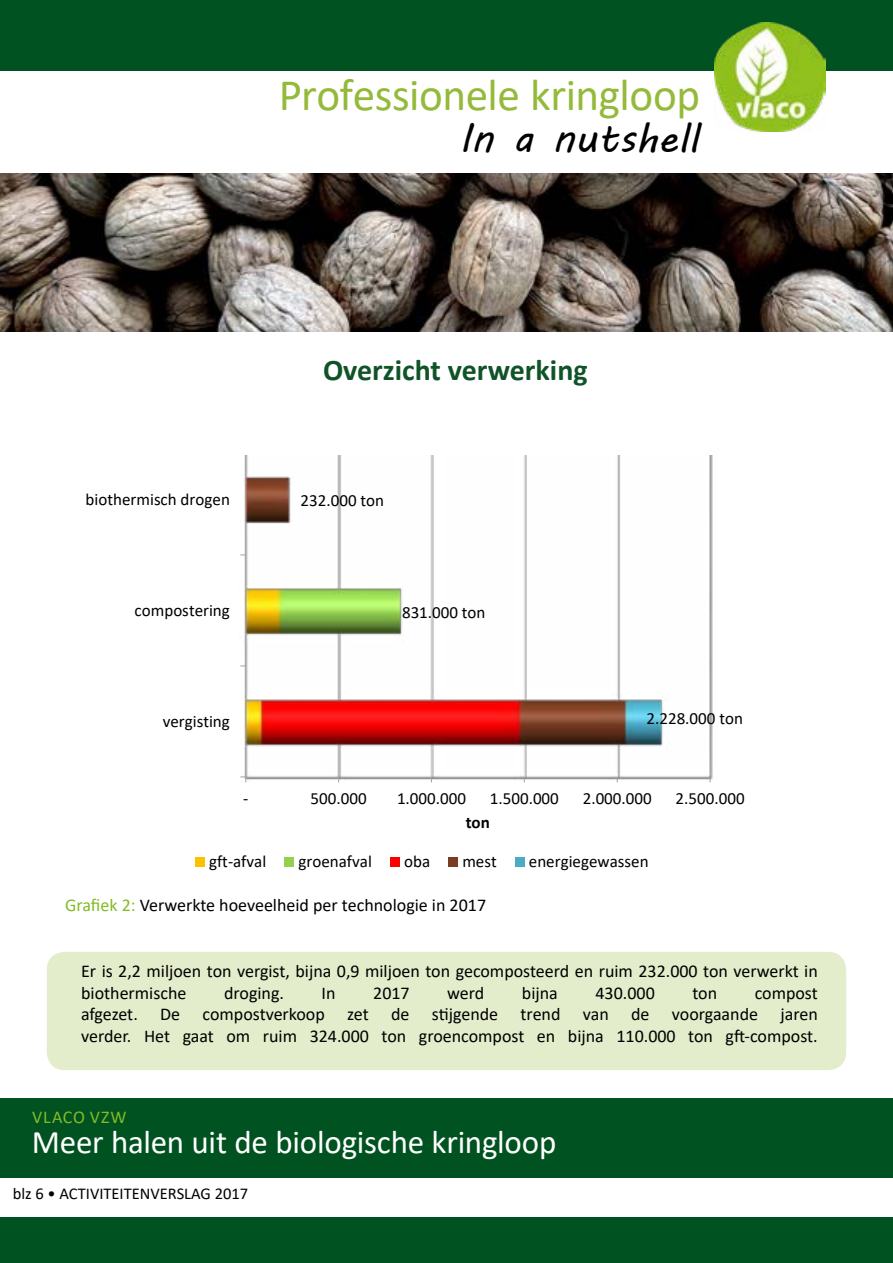
<style>
.page{position:relative;width:893px;height:1263px;background:#fff}
.page>*{position:absolute;margin:0;border:0;box-sizing:border-box;transform-origin:0 0}
.t1{font:45.15px "Calibri";letter-spacing:-.01em;color:#94ba39}
.t2{font:40.5px "MV Boli";color:#000}
.t3{font:33px "Calibri";letter-spacing:-.005em;color:#fff}
.t4{font:700 30px "Calibri";color:#115328}
.t5{font:18px/21.6px "Calibri";color:#000}
.t6{font:18px "Calibri";letter-spacing:.045em;color:#83bb26}
.t7{font:16.95px "Calibri";color:#000}
.t8{font:700 16.95px "Calibri";color:#000}
.t9{font:16.5px "Calibri";color:#000}
.s1{color:#83bb26}
</style>
<div class="page">
<img style="left:0;top:173px;width:893px;height:159px">
<div style="left:0;top:1098px;width:892px;height:165px;background:#005321"></div>
<div style="left:0;top:1178px;width:892px;height:38px;background:#fff"></div>
<div style="left:0;top:0;width:892px;height:71px;background:#005321"></div>
<img style="left:714px;top:22px;width:111px;height:110px">
<div style="left:47px;top:952px;width:799px;height:118px;background:#e3edcb;border-radius:18px"></div>
<svg style="left:195px;top:455px;width:518px;height:412px"></svg>
<h1 class="t1" style="left:279px;top:64px;width:423px">Professionele kringloop</h1>
<h2 class="t2" style="left:459px;top:111px;width:240px">In a nutshell</h2>
<h3 class="t4" style="left:323px;top:348px;width:266px">Overzicht verwerking</h3>
<p class="t7" style="left:86px;top:488px;width:146px">biothermisch drogen</p>
<p class="t7" style="left:301px;top:488px;width:85px">232.000 ton</p>
<p class="t7" style="left:135px;top:599px;width:97px">compostering</p>
<p class="t7" style="left:402px;top:601px;width:85px">831.000 ton</p>
<p class="t7" style="left:163px;top:710px;width:69px">vergisting</p>
<p class="t7" style="left:646px;top:707px;width:98px">2.228.000 ton</p>
<p class="t7" style="left:243px;top:787px;width:7px">-</p>
<p class="t7" style="left:311px;top:787px;width:58px">500.000</p>
<p class="t7" style="left:397px;top:787px;width:71px">1.000.000</p>
<p class="t7" style="left:490px;top:787px;width:71px">1.500.000</p>
<p class="t7" style="left:583px;top:787px;width:71px">2.000.000</p>
<p class="t7" style="left:676px;top:787px;width:71px">2.500.000</p>
<p class="t8" style="left:466px;top:810px;width:26px">ton</p>
<p class="t7" style="left:209px;top:849px;width:59px">gft-afval</p>
<p class="t7" style="left:298px;top:849px;width:75px">groenafval</p>
<p class="t7" style="left:404px;top:849px;width:28px">oba</p>
<p class="t7" style="left:462px;top:849px;width:36px">mest</p>
<p class="t7" style="left:529px;top:849px;width:121px">energiegewassen</p>
<p class="t5" style="left:65px;top:893px;width:422px"><span class="s1">Grafiek 2:</span> Verwerkte hoeveelheid per technologie in 2017</p>
<p class="t5" style="left:81px;top:960px;width:738px">Er is 2,2 miljoen ton vergist, bijna 0,9 miljoen ton gecomposteerd en ruim 232.000 ton verwerkt in biothermische</p>
<p class="t5" style="left:224px;top:981px;width:62px">droging.</p>
<p class="t5" style="left:322px;top:981px;width:15px">In</p>
<p class="t5" style="left:373px;top:981px;width:38px">2017</p>
<p class="t5" style="left:447px;top:981px;width:39px">werd</p>
<p class="t5" style="left:522px;top:981px;width:37px">bijna</p>
<p class="t5" style="left:595px;top:981px;width:61px">430.000</p>
<p class="t5" style="left:692px;top:981px;width:26px">ton</p>
<p class="t5" style="left:81px;top:981px;width:738px;text-align:justify;text-indent:674px">compost afgezet. De compostverkoop zet de stijgende trend van de voorgaande jaren verder. Het gaat om ruim 324.000 ton groencompost en bijna 110.000 ton gft-compost.</p>
<p class="t6" style="left:32px;top:1104px;width:96px">VLACO VZW</p>
<h3 class="t3" style="left:32px;top:1119px;width:526px">Meer halen uit de biologische kringloop</h3>
<p class="t6" style="left:90px;top:1104px;width:19px">....</p>
<p class="t9" style="left:13px;top:1182px;width:237px">blz 6 • ACTIVITEITENVERSLAG 2017</p>
</div>
